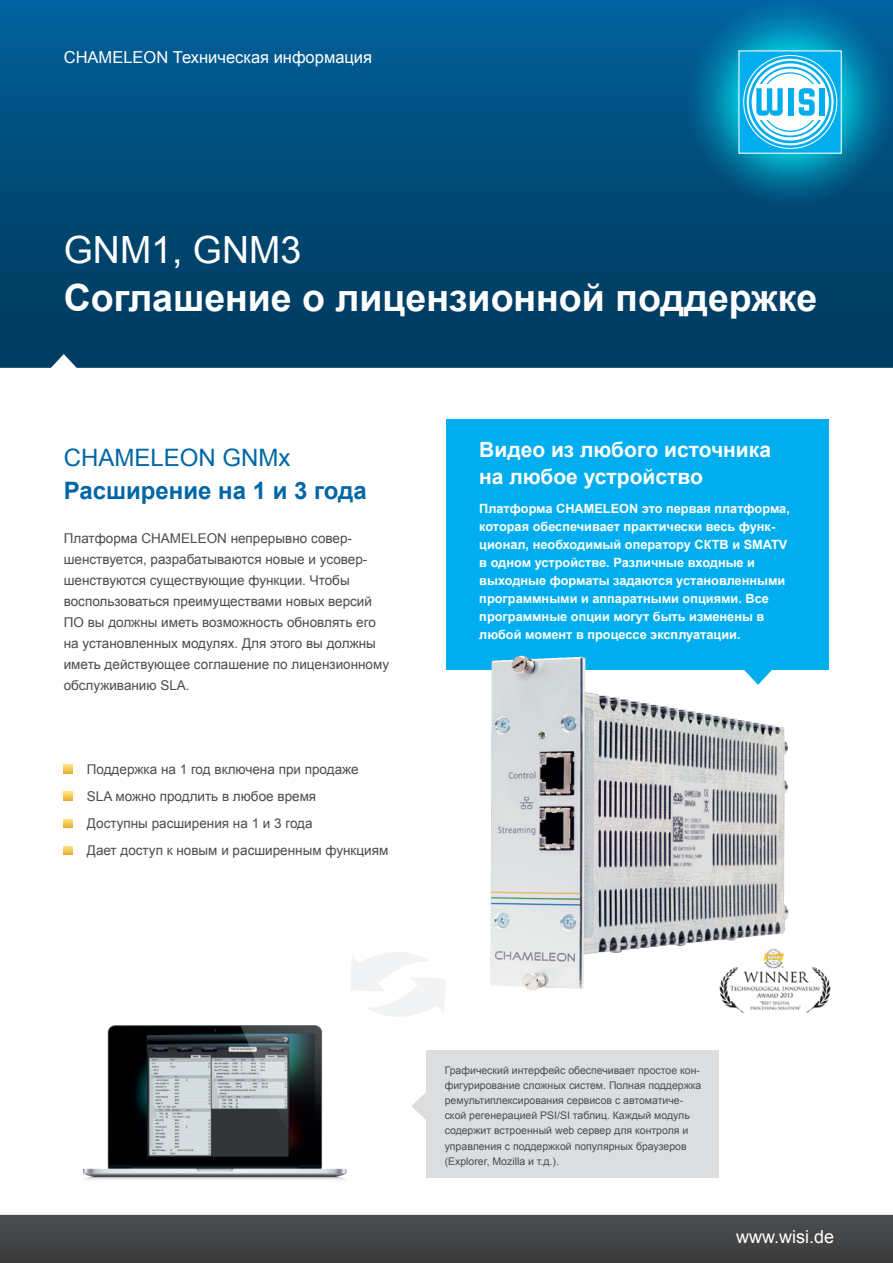
<style>
.page{position:relative;width:893px;height:1263px;background:#fff}
.page>*{position:absolute;margin:0;border:0;box-sizing:border-box;transform-origin:0 0}
.t1{font:700 37.5px "Arial";color:#fff}
.t2{font:37.5px "Arial";color:#fff}
.t3{font:700 24px "Arial";color:#0166a5}
.t4{font:24px "Arial";color:#0166a5}
.t5{font:700 21px/27px "Arial";color:#fff}
.t6{font:18px "Arial";color:#fff}
.t7{font:16.5px "Arial";color:#fff}
.t8{font:13.5px/21px "Arial";color:#4b4c4d}
.t9{font:700 12.75px/18px "Arial";color:#fff}
.t10{font:10.5px/15px "Arial";color:#4b4c4d}
</style>
<div class="page">
<svg style="left:0;top:0;width:893px;height:368px;background:#004a77"></svg>
<svg style="left:686px;top:0;width:207px;height:206px;background:#1b85b1"></svg>
<svg style="left:51px;top:354px;width:26px;height:14px"></svg>
<svg style="left:0;top:1214px;width:893px;height:49px;background:#464748"></svg>
<div style="left:446px;top:419px;width:383px;height:251px;background:#00aeef"></div>
<img style="left:719px;top:967px;width:112px;height:46px">
<svg style="left:351px;top:952px;width:94px;height:65px"></svg>
<svg style="left:64px;top:765px;width:8px;height:8px"></svg>
<svg style="left:64px;top:792px;width:8px;height:9px"></svg>
<svg style="left:64px;top:819px;width:8px;height:9px"></svg>
<svg style="left:64px;top:846px;width:8px;height:9px"></svg>
<img style="left:490px;top:656px;width:298px;height:334px">
<img style="left:83px;top:1025px;width:264px;height:156px">
<div style="left:426px;top:1051px;width:293px;height:127px;background:#dcdddf"></div>
<svg style="left:411px;top:1092px;width:15px;height:28px"></svg>
<svg style="left:743px;top:669px;width:30px;height:16px"></svg>
<p class="t7" style="left:64px;top:46px;width:310px">CHAMELEON Техническая информация</p>
<h1 class="t2" style="left:64px;top:226px;width:239px">GNM1, GNM3</h1>
<h1 class="t1" style="left:64px;top:273px;width:755px">Соглашение о лицензионной поддержке</h1>
<h2 class="t4" style="left:64px;top:441px;width:228px">CHAMELEON GNMx</h2>
<h2 class="t3" style="left:64px;top:474px;width:304px">Расширение на 1 и 3 года</h2>
<p class="t8" style="left:64px;top:527px;width:327px">Платформа CHAMELEON непрерывно совер&shy;шенствуется, разрабатываются новые и усовер&shy;шенствуются существующие функции. Чтобы воспользоваться преимуществами новых версий ПО вы должны иметь возможность обновлять его на установленных модулях. Для этого вы должны иметь действующее соглашение по лицензионному обслуживанию SLA.</p>
<p class="t8" style="left:87px;top:756px;width:303px;line-height:27px">Поддержка на 1 год включена при продаже<br>SLA можно продлить в любое время<br>Доступны расширения на 1 и 3 года<br>Дает доступ к новым и расширенным функциям</p>
<h3 class="t5" style="left:479px;top:437px;width:293px">Видео из любого источника на любое устройство</h3>
<p class="t9" style="left:479px;top:500px;width:312px">Платформа CHAMELEON это первая платформа, которая обеспечивает практически весь функ&shy;ционал, необходимый оператору СКТВ и SMATV в одном устройстве. Различные входные и выходные форматы задаются установленными программными и аппаратными опциями. Все программные опции могут быть изменены в любой момент в процессе эксплуатации.</p>
<p class="t10" style="left:445px;top:1063px;width:258px">Графический интерфейс обеспечивает простое кон&shy;фигурирование сложных систем. Полная поддержка ремультиплексирования сервисов с автоматиче&shy;ской регенерацией PSI/SI таблиц. Каждый модуль содержит встроенный web сервер для контроля и управления с поддержкой популярных браузеров (Explorer, Mozilla и т.д.).</p>
<h3 class="t6" style="left:736px;top:1225px;width:100px">www.wisi.de</h3>
</div>
